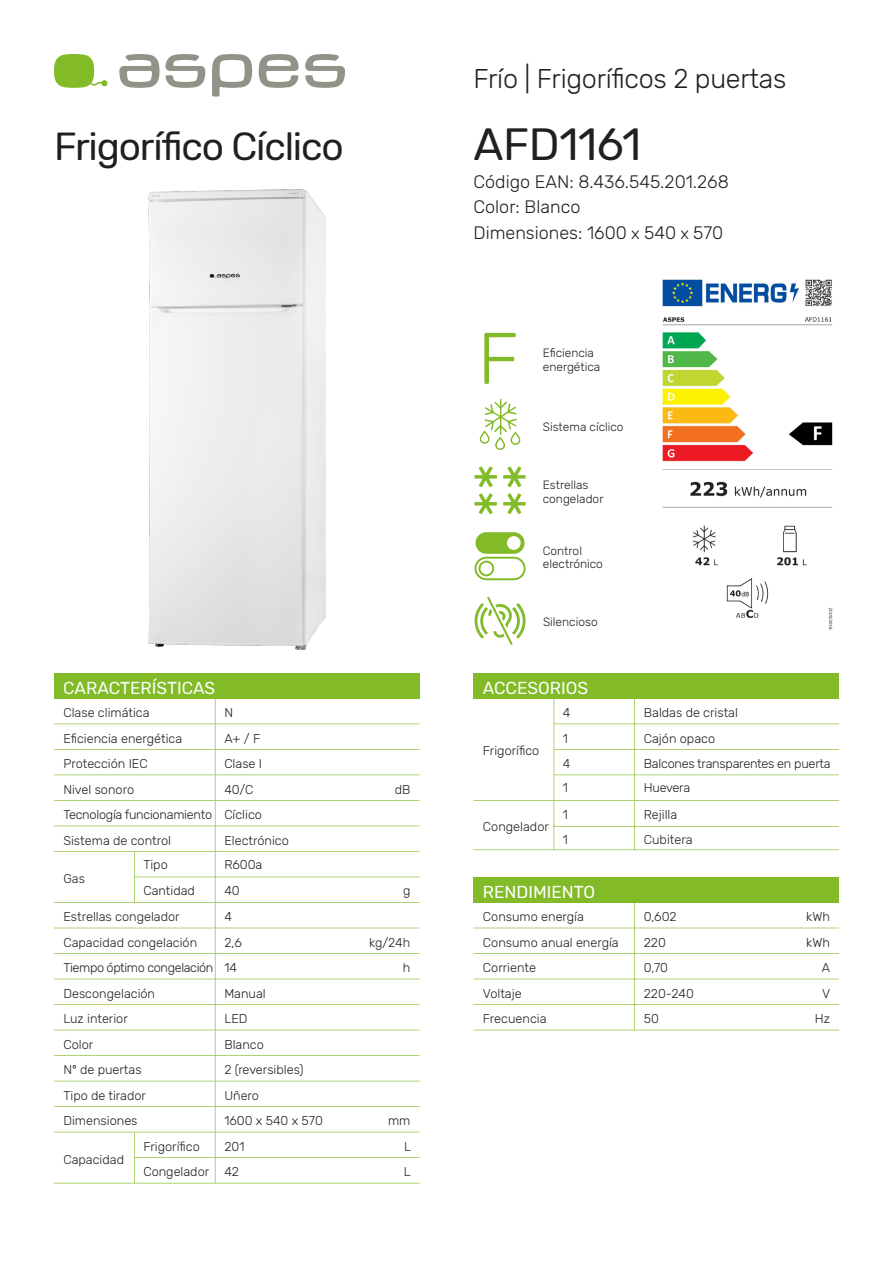
<style>
.page{position:relative;width:893px;height:1263px;background:#fff}
.page>*{position:absolute;margin:0;border:0;box-sizing:border-box;transform-origin:0 0}
.REFERENCIA{font:45px "Rubik";letter-spacing:-.01em;color:#231f20}
.FAMILIA{font:39px "Rubik";letter-spacing:-.03em;color:#231f20}
.SUB_TITULO{font:300 27px "Rubik";letter-spacing:-.01em;color:#231f20}
.TEXTO{font:300 18px "Rubik";color:#231f20}
.TITULO_TABLA{font:17.25px "Rubik";color:#fff}
.TEXTO_TABLA{font:300 12.75px "Rubik";color:#231f20}
.TEXTO_TABLA-2{font:300 12.75px "Rubik";letter-spacing:-.02em;color:#231f20}
.UNIDADES_TABLA{font:300 12.75px "Rubik";color:#231f20}
.TEXTO_TABLA-3{font:300 12.75px "Rubik";letter-spacing:-.03em;color:#231f20}
.TEXTO_TABLA-4{font:300 12.75px "Rubik";letter-spacing:-.025em;color:#231f20}
.INFO_ICONOS{font:300 12px/13.5px "Rubik";color:#231f20}
.s1{font-size:16.5px}
</style>
<div class="page">
<svg style="left:212px;top:54px;width:40px;height:43px"></svg>
<svg style="left:305px;top:54px;width:40px;height:34px"></svg>
<svg style="left:259px;top:54px;width:40px;height:34px"></svg>
<svg style="left:119px;top:54px;width:86px;height:34px"></svg>
<svg style="left:54px;top:54px;width:54px;height:34px"></svg>
<svg style="left:473px;top:699px;width:366px;height:151px"></svg>
<div style="left:54px;top:673px;width:365px;height:26px;background:#82bb27"></div>
<img style="left:148px;top:190px;width:177px;height:459px">
<div style="left:473px;top:877px;width:366px;height:26px;background:#82bb27"></div>
<div style="left:473px;top:673px;width:366px;height:26px;background:#82bb27"></div>
<svg style="left:473px;top:903px;width:366px;height:127px"></svg>
<img style="left:662px;top:279px;width:171px;height:351px">
<svg style="left:478px;top:607px;width:10px;height:28px"></svg>
<svg style="left:512px;top:607px;width:10px;height:28px"></svg>
<svg style="left:516px;top:603px;width:12px;height:36px"></svg>
<svg style="left:472px;top:603px;width:12px;height:36px"></svg>
<svg style="left:487px;top:597px;width:25px;height:48px"></svg>
<svg style="left:475px;top:532px;width:51px;height:48px"></svg>
<svg style="left:480px;top:399px;width:40px;height:51px"></svg>
<svg style="left:475px;top:493px;width:22px;height:21px"></svg>
<svg style="left:475px;top:466px;width:22px;height:21px"></svg>
<svg style="left:503px;top:493px;width:23px;height:21px"></svg>
<svg style="left:503px;top:466px;width:23px;height:21px"></svg>
<svg style="left:484px;top:333px;width:32px;height:51px"></svg>
<svg style="left:54px;top:699px;width:365px;height:484px"></svg>
<p class="SUB_TITULO" style="left:473px;top:63px;width:314px">Frío | Frigoríficos 2 puertas</p>
<p class="FAMILIA" style="left:54px;top:125px;width:291px">Frigorífico Cíclico</p>
<p class="REFERENCIA" style="left:473px;top:119px;width:169px">AFD1161</p>
<p class="TEXTO" style="left:473px;top:171px;width:257px">Código EAN: 8.436.545.201.268</p>
<p class="TEXTO" style="left:473px;top:197px;width:108px">Color: Blanco</p>
<p class="TEXTO" style="left:473px;top:222px;width:251px">Dimensiones: 1600 <span class="s1">x</span> 540 <span class="s1">x</span> 570</p>
<p class="INFO_ICONOS" style="left:543px;top:347px;width:53px">Eficiencia</p>
<p class="INFO_ICONOS" style="left:543px;top:360px;width:59px">energética</p>
<p class="INFO_ICONOS" style="left:543px;top:420px;width:82px">Sistema cíclico</p>
<p class="INFO_ICONOS" style="left:543px;top:478px;width:47px">Estrellas</p>
<p class="INFO_ICONOS" style="left:543px;top:492px;width:62px">congelador</p>
<p class="INFO_ICONOS" style="left:543px;top:544px;width:62px">Control electrónico</p>
<p class="TITULO_TABLA" style="left:63px;top:678px;width:153px">CARACTERÍSTICAS</p>
<p class="TEXTO_TABLA" style="left:63px;top:731px;width:120px">Eficiencia energética</p>
<p class="TEXTO_TABLA" style="left:224px;top:731px;width:37px">A+ / F</p>
<p class="TEXTO_TABLA" style="left:63px;top:756px;width:86px">Protección IEC</p>
<p class="TEXTO_TABLA" style="left:224px;top:756px;width:39px">Clase I</p>
<p class="TEXTO_TABLA" style="left:63px;top:705px;width:88px">Clase climática</p>
<p class="TEXTO_TABLA" style="left:224px;top:705px;width:10px">N</p>
<p class="TEXTO_TABLA" style="left:63px;top:782px;width:72px">Nivel sonoro</p>
<p class="TEXTO_TABLA" style="left:224px;top:782px;width:31px">40/C</p>
<p class="UNIDADES_TABLA" style="left:395px;top:782px;width:17px">dB</p>
<p class="TEXTO_TABLA-2" style="left:63px;top:807px;width:150px">Tecnología funcionamiento</p>
<p class="TEXTO_TABLA" style="left:224px;top:807px;width:39px">Cíclico</p>
<p class="TEXTO_TABLA" style="left:63px;top:833px;width:109px">Sistema de control</p>
<p class="TEXTO_TABLA" style="left:224px;top:833px;width:66px">Electrónico</p>
<p class="TEXTO_TABLA" style="left:63px;top:871px;width:23px">Gas</p>
<p class="TEXTO_TABLA" style="left:143px;top:858px;width:26px">Tipo</p>
<p class="TEXTO_TABLA" style="left:143px;top:884px;width:53px">Cantidad</p>
<p class="TEXTO_TABLA" style="left:224px;top:858px;width:40px">R600a</p>
<p class="TEXTO_TABLA" style="left:224px;top:884px;width:17px">40</p>
<p class="UNIDADES_TABLA" style="left:403px;top:884px;width:9px">g</p>
<p class="TEXTO_TABLA" style="left:63px;top:910px;width:118px">Estrellas congelador</p>
<p class="TEXTO_TABLA" style="left:224px;top:910px;width:9px">4</p>
<p class="TEXTO_TABLA" style="left:63px;top:935px;width:135px">Capacidad congelación</p>
<p class="TEXTO_TABLA" style="left:224px;top:935px;width:19px">2,6</p>
<p class="UNIDADES_TABLA" style="left:369px;top:935px;width:43px">kg/24h</p>
<p class="TEXTO_TABLA-3" style="left:63px;top:961px;width:152px">Tiempo óptimo congelación</p>
<p class="TEXTO_TABLA" style="left:224px;top:961px;width:14px">14</p>
<p class="UNIDADES_TABLA" style="left:403px;top:961px;width:9px">h</p>
<p class="TEXTO_TABLA" style="left:63px;top:986px;width:93px">Descongelación</p>
<p class="TEXTO_TABLA" style="left:224px;top:986px;width:43px">Manual</p>
<p class="TEXTO_TABLA" style="left:63px;top:1012px;width:66px">Luz interior</p>
<p class="TEXTO_TABLA" style="left:224px;top:1012px;width:25px">LED</p>
<p class="TEXTO_TABLA" style="left:63px;top:1037px;width:31px">Color</p>
<p class="TEXTO_TABLA" style="left:224px;top:1037px;width:41px">Blanco</p>
<p class="TEXTO_TABLA" style="left:63px;top:1063px;width:80px">Nº de puertas</p>
<p class="TEXTO_TABLA" style="left:224px;top:1063px;width:81px">2 (reversibles)</p>
<p class="TEXTO_TABLA" style="left:63px;top:1088px;width:84px">Tipo de tirador</p>
<p class="TEXTO_TABLA" style="left:224px;top:1088px;width:36px">Uñero</p>
<p class="TEXTO_TABLA" style="left:63px;top:1114px;width:76px">Dimensiones</p>
<p class="TEXTO_TABLA" style="left:224px;top:1114px;width:100px">1600 x 540 x 570</p>
<p class="UNIDADES_TABLA" style="left:388px;top:1114px;width:24px">mm</p>
<p class="TEXTO_TABLA" style="left:63px;top:1152px;width:62px">Capacidad</p>
<p class="TEXTO_TABLA" style="left:143px;top:1139px;width:58px">Frigorífico</p>
<p class="TEXTO_TABLA" style="left:143px;top:1164px;width:67px">Congelador</p>
<p class="TEXTO_TABLA" style="left:224px;top:1139px;width:22px">201</p>
<p class="TEXTO_TABLA" style="left:224px;top:1164px;width:16px">42</p>
<p class="UNIDADES_TABLA" style="left:404px;top:1164px;width:8px">L</p>
<p class="UNIDADES_TABLA" style="left:404px;top:1139px;width:8px">L</p>
<p class="INFO_ICONOS" style="left:543px;top:615px;width:56px">Silencioso</p>
<p class="TITULO_TABLA" style="left:483px;top:678px;width:107px">ACCESORIOS</p>
<p class="TEXTO_TABLA" style="left:483px;top:744px;width:58px">Frigorífico</p>
<p class="TEXTO_TABLA" style="left:483px;top:819px;width:67px">Congelador</p>
<p class="TEXTO_TABLA" style="left:563px;top:705px;width:9px">4</p>
<p class="TEXTO_TABLA" style="left:644px;top:705px;width:96px">Baldas de cristal</p>
<p class="TEXTO_TABLA" style="left:563px;top:731px;width:7px">1</p>
<p class="TEXTO_TABLA" style="left:644px;top:731px;width:73px">Cajón opaco</p>
<p class="TEXTO_TABLA" style="left:563px;top:757px;width:9px">4</p>
<p class="TEXTO_TABLA" style="left:563px;top:781px;width:7px">1</p>
<p class="TEXTO_TABLA-2" style="left:644px;top:757px;width:188px">Balcones transparentes en puerta</p>
<p class="TEXTO_TABLA-4" style="left:644px;top:781px;width:48px">Huevera</p>
<p class="TEXTO_TABLA" style="left:563px;top:807px;width:7px">1</p>
<p class="TEXTO_TABLA" style="left:644px;top:807px;width:35px">Rejilla</p>
<p class="TEXTO_TABLA" style="left:563px;top:833px;width:7px">1</p>
<p class="TEXTO_TABLA" style="left:644px;top:833px;width:50px">Cubitera</p>
<p class="TITULO_TABLA" style="left:483px;top:882px;width:114px">RENDIMIENTO</p>
<p class="TEXTO_TABLA" style="left:483px;top:910px;width:103px">Consumo energía</p>
<p class="TEXTO_TABLA" style="left:644px;top:910px;width:34px">0,602</p>
<p class="UNIDADES_TABLA" style="left:806px;top:910px;width:25px">kWh</p>
<p class="TEXTO_TABLA" style="left:483px;top:935px;width:137px">Consumo anual energía</p>
<p class="TEXTO_TABLA" style="left:644px;top:935px;width:24px">220</p>
<p class="UNIDADES_TABLA" style="left:806px;top:935px;width:25px">kWh</p>
<p class="TEXTO_TABLA" style="left:483px;top:986px;width:40px">Voltaje</p>
<p class="TEXTO_TABLA" style="left:644px;top:986px;width:52px">220-240</p>
<p class="UNIDADES_TABLA" style="left:822px;top:986px;width:10px">V</p>
<p class="TEXTO_TABLA" style="left:483px;top:961px;width:55px">Corriente</p>
<p class="TEXTO_TABLA" style="left:644px;top:961px;width:26px">0,70</p>
<p class="UNIDADES_TABLA" style="left:822px;top:961px;width:10px">A</p>
<p class="TEXTO_TABLA" style="left:483px;top:1012px;width:65px">Frecuencia</p>
<p class="TEXTO_TABLA" style="left:644px;top:1012px;width:17px">50</p>
<p class="UNIDADES_TABLA" style="left:815px;top:1012px;width:17px">Hz</p>
</div>
